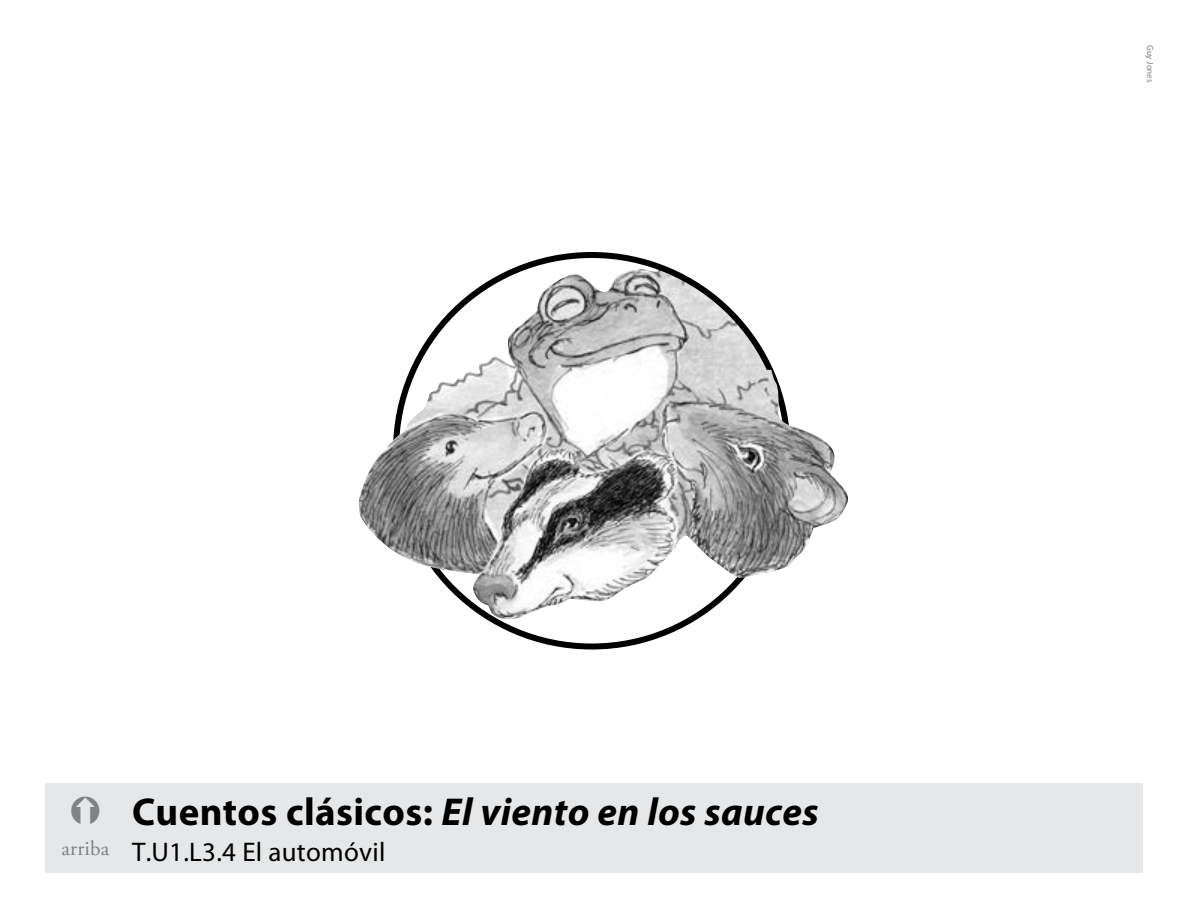
<style>
.page{position:relative;width:1188px;height:918px;background:#fff}
.page>*{position:absolute;margin:0;border:0;box-sizing:border-box;transform-origin:0 0}
.t1{font:italic 700 39px "Myriad Pro";letter-spacing:.01em;color:#000}
.t2{font:27px "Myriad Pro";letter-spacing:.01em;color:#000}
.t3{font:21px "Adobe Garamond Pro";letter-spacing:.01em;color:#808285}
.t4{font:9px "Myriad Pro";letter-spacing:-.01em;color:#808285}
.s1{font-style:normal}
</style>
<div class="page">
<img style="left:410px;top:267px;width:364px;height:103px">
<img style="left:358px;top:370px;width:491px;height:250px">
<div style="left:45px;top:783px;width:1098px;height:90px;background:#e6e7e8"></div>
<p class="t3" style="left:62px;top:836px;width:49px">arriba</p>
<p class="t1" style="left:132px;top:786px;width:688px"><span class="s1">Cuentos clásicos:</span> El viento en los sauces</p>
<p class="t2" style="left:132px;top:835px;width:255px">T.U1.L3.4 El automóvil</p>
<p class="t4" style="left:1156px;top:45px;width:39px;rotate:90deg">Guy Jones</p>
</div>
